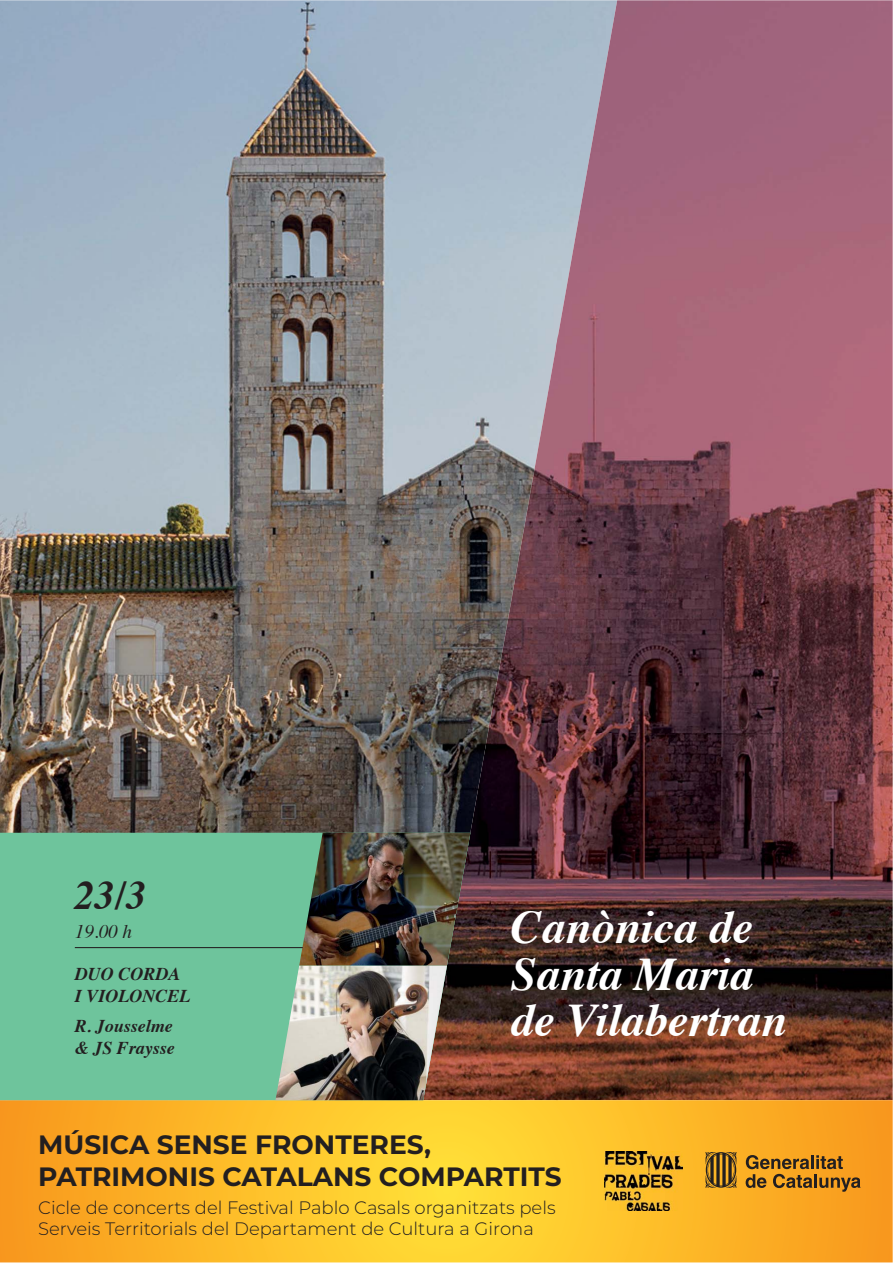
<style>
.page{position:relative;width:893px;height:1263px;background:#fff}
.page>*{position:absolute;margin:0;border:0;box-sizing:border-box;transform-origin:0 0}
.t1{font:italic 700 46.65px/46.7px "Times";color:#fff}
.t2{font:italic 700 40.35px "Times";color:#231f20}
.t3{font:700 26.55px/31.8px "Montserrat";color:#231f20}
.t4{font:italic 19.05px "Times";color:#231f20}
.t5{font:300 18px/21.6px "Montserrat";color:#231f20}
.t6{font:italic 700 18px/21.6px "Times";color:#231f20}
</style>
<div class="page">
<img style="left:0;top:0;width:556px;height:833px">
<img style="left:556px;top:0;width:337px;height:1100px">
<img style="left:489px;top:293px;width:68px;height:807px">
<img style="left:423px;top:720px;width:67px;height:380px">
<svg style="left:0;top:1100px;width:893px;height:162px;background:#fcbb29"></svg>
<img style="left:604px;top:1152px;width:78px;height:59px">
<svg style="left:746px;top:1155px;width:114px;height:37px;background:#b87c20"></svg>
<svg style="left:705px;top:1152px;width:31px;height:36px"></svg>
<div style="left:0;top:833px;width:470px;height:267px;background:#6ec49c"></div>
<img style="left:275px;top:965px;width:172px;height:135px">
<img style="left:299px;top:833px;width:171px;height:132px">
<hr style="left:75px;top:947px;width:228px;height:1px;background:#231f20">
<h2 class="t2" style="left:75px;top:879px;width:73px">23/3</h2>
<p class="t4" style="left:75px;top:924px;width:59px">19.00 h</p>
<p class="t6" style="left:75px;top:965px;width:117px">DUO CORDA<br>I VIOLONCEL</p>
<p class="t6" style="left:75px;top:1017px;width:102px">R. Jousselme &amp; JS Fraysse</p>
<h1 class="t1" style="left:511px;top:908px;width:278px">Canònica de<br>Santa Maria de Vilabertran</h1>
<h3 class="t3" style="left:38px;top:1129px;width:525px">MÚSICA SENSE FRONTERES,<br>PATRIMONIS CATALANS COMPARTITS</h3>
<p class="t5" style="left:38px;top:1198px;width:519px">Cicle de concerts del Festival Pablo Casals organitzats pels<br>Serveis Territorials del Departament de Cultura a Girona</p>
</div>
